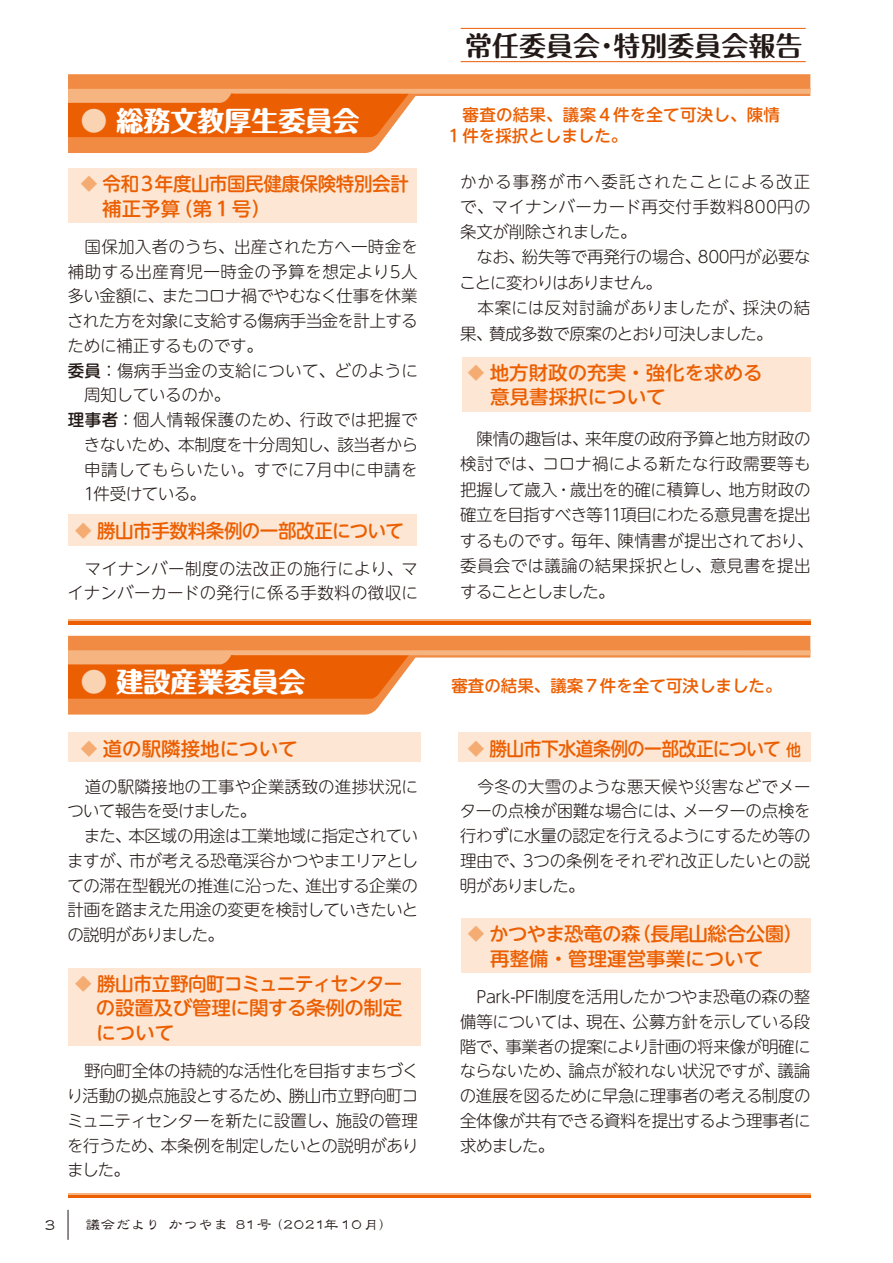
<style>
.page{position:relative;width:893px;height:1263px;background:#fff}
.page>*{position:absolute;margin:0;border:0;box-sizing:border-box;transform-origin:0 0}
.t1{font:800 27px "Maru Fo Pro";color:#fff}
.t2{font:700 27px "Maru Fo Pro";color:#231916}
.t3{font:500 19.05px/24.8px "UD Shin M Go Pro";letter-spacing:-.02em;color:#eb5f02}
.t4{font:500 19.05px "UD Shin M Go Pro";color:#eb5f02}
.t5{font:500 19.05px "UD Shin M Go Pro";letter-spacing:-.02em;color:#eb5f02;scale:.93 1}
.t6{font:300 16.5px/24.8px "UD Shin M Go Pro";letter-spacing:-.02em;color:#231916}
.t7{font:300 16.5px/24.8px "UD Shin M Go Pro";letter-spacing:.02em;color:#231916}
.t8{font:300 16.5px/24.8px "UD Shin M Go Pro";letter-spacing:.005em;color:#231916}
.t9{font:300 16.5px/24.8px "UD Shin M Go Pro";letter-spacing:.015em;color:#231916;text-align:right}
.t10{font:500 16.5px "UD Shin M Go Pro";color:#eb5f02}
.t11{font:300 16.5px "UD Shin M Go Pro";letter-spacing:.03em;color:#231916}
.t12{font:300 16.5px "UD Shin M Go Pro";letter-spacing:-.045em;color:#231916}
.t13{font:300 16.5px/25.5px "UD Shin M Go Pro";letter-spacing:.01em;color:#231916}
.t14{font:300 16.5px "UD Shin M Go Pro";letter-spacing:-.04em;color:#231916}
.t15{font:300 16.5px "UD Shin M Go Pro";letter-spacing:.025em;color:#231916}
.t16{font:300 16.5px "UD Shin M Go Pro";letter-spacing:.065em;color:#231916}
.t17{font:300 16.5px "UD Shin M Go Pro";letter-spacing:-.075em;color:#231916}
.t18{font:300 16.5px/24.8px "UD Shin M Go Pro";letter-spacing:-.05em;color:#231916}
.t19{font:500 16.5px "UD Shin M Go Pro";color:#f5ac73}
.t20{font:16.5px "DF Lei Sho Std W5";color:#231916}
.t21{font:500 16.2px "UD Shin M Go Pro";color:#eb5f02;scale:.93 1}
.t22{font:15px "DF Lei Sho Std W5";color:#231916}
.s1{color:#fad3b3}
.s2{font-weight:500}
</style>
<div class="page">
<svg style="left:68px;top:74px;width:742px;height:79px;fill:#f18b43"></svg>
<svg style="left:68px;top:88px;width:742px;height:49px"></svg>
<hr style="left:68px;top:621px;width:742px;height:3px;background:#eb5f02">
<hr style="left:68px;top:619px;width:742px;height:2px;background:#f6b480">
<svg style="left:68px;top:636px;width:742px;height:78px;fill:#f18b43"></svg>
<svg style="left:68px;top:650px;width:742px;height:49px"></svg>
<svg style="left:68px;top:1194px;width:742px;height:4px;background:#ed7421"></svg>
<hr style="left:68px;top:1193px;width:742px;height:1px;background:#f6b480">
<div style="left:68px;top:168px;width:348px;height:55px;background:#fde6d3"></div>
<div style="left:68px;top:514px;width:348px;height:32px;background:#fde6d3"></div>
<div style="left:462px;top:358px;width:349px;height:54px;background:#fde6d3"></div>
<div style="left:68px;top:732px;width:352px;height:30px;background:#fde6d3"></div>
<div style="left:458px;top:732px;width:353px;height:30px;background:#fde6d3"></div>
<div style="left:68px;top:969px;width:352px;height:77px;background:#fde6d3"></div>
<div style="left:462px;top:918px;width:349px;height:55px;background:#fde6d3"></div>
<hr style="left:461px;top:28px;width:345px;height:1px;background:#eb5f02">
<hr style="left:461px;top:61px;width:345px;height:1px;background:#eb5f02">
<hr style="left:68px;top:1210px;width:1px;height:30px;background:#231916">
<h1 class="t1" style="left:80px;top:99px;width:280px"><span class="s1">●</span> 総務文教厚生委員会</h1>
<p class="t3" style="left:103px;top:170px;width:308px">令和３年度山市国民健康保険特別会計</p>
<p class="t19" style="left:81px;top:170px;width:18px">◆</p>
<p class="t3" style="left:173px;top:195px;width:99px">（第１号(</p>
<p class="t3" style="left:102px;top:195px;width:79px">補正予算</p>
<p class="t9" style="left:68px;top:233px;width:352px">　国保加入者のうち、出産された方へ一時金を補助する出産育児一時金の予算を想定より5人またコロナ禍でやむなく仕事を休業</p>
<p class="t6" style="left:68px;top:283px;width:98px">多い金額に、</p>
<p class="t14" style="left:67px;top:308px;width:352px">された方を対象に支給する傷病手当金を計上する</p>
<p class="t6" style="left:68px;top:332px;width:197px">ために補正するものです。</p>
<p class="t7" style="left:68px;top:357px;width:352px"><span class="s2">委員</span>：傷病手当金の支給について、どのように</p>
<p class="t6" style="left:84px;top:382px;width:148px">周知しているのか。</p>
<p class="t15" style="left:68px;top:407px;width:352px"><span class="s2">理事者</span>：個人情報保護のため、行政では把握で</p>
<p class="t6" style="left:84px;top:431px;width:336px">きないため、本制度を十分周知し、該当者から</p>
<p class="t11" style="left:84px;top:456px;width:335px">申請してもらいたい。すでに7月中に申請を</p>
<p class="t6" style="left:84px;top:481px;width:124px">1件受けている。</p>
<p class="t3" style="left:97px;top:517px;width:308px">勝山市手数料条例の一部改正について</p>
<p class="t19" style="left:75px;top:517px;width:18px">◆</p>
<p class="t7" style="left:67px;top:555px;width:352px">　マイナンバー制度の法改正の施行により、マイナンバーカードの発行に係る手数料の徴収に</p>
<h1 class="t2" style="left:465px;top:24px;width:339px">常任委員会･特別委員会報告</h1>
<p class="t10" style="left:446px;top:101px;width:336px">　審査の結果、議案４件を全て可決し、陳情</p>
<p class="t10" style="left:446px;top:122px;width:183px">１件を採択としました。</p>
<p class="t16" style="left:460px;top:169px;width:352px">かかる事務が市へ委託されたことによる改正</p>
<p class="t7" style="left:460px;top:194px;width:352px">で、マイナンバーカード再交付手数料800円の</p>
<p class="t6" style="left:460px;top:218px;width:178px">条文が削除されました。</p>
<p class="t6" style="left:698px;top:244px;width:114px">800円が必要な</p>
<p class="t6" style="left:522px;top:244px;width:181px">紛失等で再発行の場合、</p>
<p class="t6" style="left:460px;top:244px;width:66px">　なお、</p>
<p class="t17" style="left:460px;top:269px;width:204px">ことに変わりはありません。</p>
<p class="t11" style="left:460px;top:295px;width:352px">　本案には反対討論がありましたが、採決の結</p>
<p class="t12" style="left:489px;top:320px;width:285px">賛成多数で原案のとおり可決しました。</p>
<p class="t6" style="left:460px;top:320px;width:34px">果、</p>
<p class="t4" style="left:490px;top:357px;width:274px">地方財政の充実・強化を求める</p>
<p class="t19" style="left:468px;top:359px;width:18px">◆</p>
<p class="t4" style="left:490px;top:382px;width:177px">意見書採択について</p>
<p class="t6" style="left:585px;top:425px;width:227px">来年度の政府予算と地方財政の</p>
<p class="t6" style="left:460px;top:425px;width:130px">　陳情の趣旨は、</p>
<p class="t7" style="left:460px;top:451px;width:352px">検討では、コロナ禍による新たな行政需要等も</p>
<p class="t6" style="left:728px;top:476px;width:84px">地方財政の</p>
<p class="t6" style="left:460px;top:476px;width:273px">把握して歳入・歳出を的確に積算し、</p>
<p class="t12" style="left:460px;top:502px;width:352px">確立を目指すべき等11項目にわたる意見書を提出</p>
<p class="t6" style="left:618px;top:527px;width:197px">陳情書が提出されており、</p>
<p class="t6" style="left:571px;top:527px;width:51px">毎年、</p>
<p class="t13" style="left:460px;top:527px;width:352px">するものです。<br>委員会では議論の結果採択とし、意見書を提出することとしました。</p>
<h1 class="t1" style="left:80px;top:660px;width:226px"><span class="s1">●</span> 建設産業委員会</h1>
<p class="t4" style="left:103px;top:733px;width:196px">道の駅隣接地について</p>
<p class="t19" style="left:81px;top:735px;width:18px">◆</p>
<p class="t8" style="left:67px;top:773px;width:352px">　道の駅隣接地の工事や企業誘致の進捗状況について報告を受けました。</p>
<p class="t6" style="left:129px;top:823px;width:291px">本区域の用途は工業地域に指定されてい</p>
<p class="t6" style="left:129px;top:823px;width:291px;text-indent:-61px">　また、<br>市が考える恐竜渓谷かつやまエリアとし</p>
<p class="t6" style="left:67px;top:847px;width:67px">ますが、</p>
<p class="t6" style="left:67px;top:872px;width:352px">ての滞在型観光の推進に沿った、<br>計画を踏まえた用途の変更を検討していきたいとの説明がありました。</p>
<p class="t3" style="left:97px;top:970px;width:307px">勝山市立野向町コミュニティセンター</p>
<p class="t6" style="left:305px;top:872px;width:114px">進出する企業の</p>
<p class="t19" style="left:75px;top:970px;width:18px">◆</p>
<p class="t3" style="left:96px;top:995px;width:308px">の設置及び管理に関する条例の制定について</p>
<p class="t6" style="left:68px;top:1058px;width:352px;text-align:right">　野向町全体の持続的な活性化を目指すまちづく勝山市立野向町コ</p>
<p class="t6" style="left:67px;top:1082px;width:227px">り活動の拠点施設とするため、</p>
<p class="t6" style="left:336px;top:1107px;width:84px">施設の管理</p>
<p class="t6" style="left:161px;top:1107px;width:259px;text-indent:-94px">ミュニティセンターを新たに設置し、<br>本条例を制定したいとの説明があり</p>
<p class="t6" style="left:67px;top:1132px;width:98px">を行うため、ました。</p>
<p class="t20" style="left:42px;top:1216px;width:18px">３</p>
<p class="t22" style="left:86px;top:1217px;width:77px">議会だより</p>
<p class="t22" style="left:267px;top:1217px;width:62px">（２０２１</p>
<p class="t22" style="left:324px;top:1217px;width:72px">年１０月）</p>
<p class="t22" style="left:168px;top:1217px;width:105px">かつやま８１号</p>
<p class="t10" style="left:435px;top:672px;width:348px">　審査の結果、議案７件を全て可決しました。</p>
<p class="t5" style="left:490px;top:733px;width:315px">勝山市下水道条例の一部改正について</p>
<p class="t19" style="left:468px;top:735px;width:18px">◆</p>
<p class="t8" style="left:460px;top:773px;width:352px;text-align:right">　今冬の大雪のような悪天候や災害などでメーメーターの点検を</p>
<p class="t21" style="left:786px;top:736px;width:18px">他</p>
<p class="t6" style="left:460px;top:798px;width:228px">ターの点検が困難な場合には、</p>
<p class="t6" style="left:460px;top:823px;width:352px">行わずに水量の認定を行えるようにするため等の</p>
<p class="t6" style="left:523px;top:847px;width:289px">3つの条例をそれぞれ改正したいとの説</p>
<p class="t18" style="left:460px;top:847px;width:126px">理由で、<br>明がありました。</p>
<p class="t3" style="left:632px;top:921px;width:173px">（長尾山総合公園(</p>
<p class="t3" style="left:489px;top:921px;width:153px">かつやま恐竜の森</p>
<p class="t19" style="left:468px;top:920px;width:18px">◆</p>
<p class="t4" style="left:490px;top:943px;width:274px">再整備・管理運営事業について</p>
<p class="t6" style="left:460px;top:983px;width:352px;text-align:right">　Park-PFI制度を活用したかつやま恐竜の森の整公募方針を示している段</p>
<p class="t6" style="left:586px;top:1008px;width:51px">現在、</p>
<p class="t6" style="left:505px;top:1008px;width:307px;text-indent:-45px">備等については、<br>事業者の提案により計画の将来像が明確に</p>
<p class="t6" style="left:460px;top:1033px;width:50px">階で、</p>
<p class="t6" style="left:568px;top:1058px;width:214px">論点が絞れない状況ですが、</p>
<p class="t6" style="left:777px;top:1058px;width:34px">議論</p>
<p class="t6" style="left:460px;top:1058px;width:352px">ならないため、<br>の進展を図るために早急に理事者の考える制度の全体像が共有できる資料を提出するよう理事者に求めました。</p>
</div>
